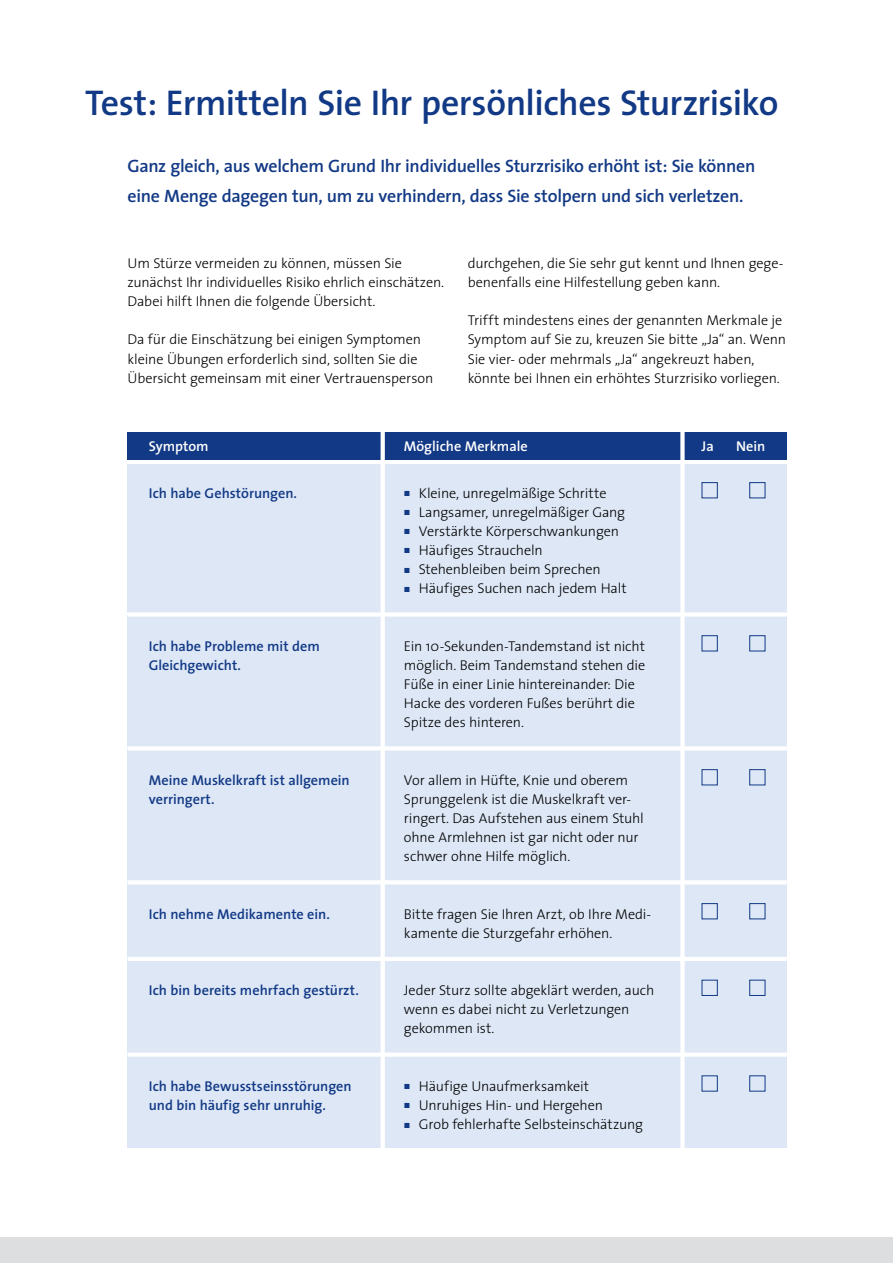
<style>
.page{position:relative;width:893px;height:1263px;background:#fff}
.page>*{position:absolute;margin:0;border:0;box-sizing:border-box;transform-origin:0 0}
.t1{font:600 36px "The Sans";letter-spacing:-.015em;color:#123985}
.t2{font:600 18px/30px "The Sans";letter-spacing:-.015em;color:#123985}
.t3{font:300 14.25px/19.2px "The Sans";letter-spacing:-.01em;color:#000}
.t4{font:600 14.25px/19.2px "The Sans";color:#123985}
.t5{font:600 14.25px "The Sans";color:#fff}
.s1{font-family:"The Sans Light Expert";font-weight:400;font-size:7.5px;color:#123985}
</style>
<div class="page">
<div style="left:0;top:1237px;width:893px;height:26px;background:#dddedf"></div>
<div style="left:128px;top:432px;width:659px;height:28px;background:#123985"></div>
<div style="left:128px;top:464px;width:659px;height:148px;background:#dde7f6"></div>
<div style="left:128px;top:615px;width:659px;height:131px;background:#dde7f6"></div>
<div style="left:128px;top:749px;width:659px;height:133px;background:#dde7f6"></div>
<div style="left:128px;top:880px;width:659px;height:79px;background:#dde7f6"></div>
<div style="left:128px;top:1052px;width:659px;height:96px;background:#dde7f6"></div>
<div style="left:128px;top:957px;width:659px;height:95px;background:#dde7f6"></div>
<hr style="left:381px;top:423px;width:4px;height:725px;background:#fff">
<div style="left:680px;top:423px;width:5px;height:725px;background:#fff"></div>
<div style="left:128px;top:612px;width:659px;height:5px;background:#fff"></div>
<hr style="left:128px;top:746px;width:659px;height:4px;background:#fff">
<hr style="left:128px;top:880px;width:659px;height:4px;background:#fff">
<div style="left:128px;top:1052px;width:659px;height:5px;background:#fff"></div>
<hr style="left:128px;top:957px;width:659px;height:4px;background:#fff">
<div style="left:702px;top:482px;width:16px;height:16px;border:1px solid #123985"></div>
<div style="left:702px;top:635px;width:16px;height:16px;border:1px solid #123985"></div>
<div style="left:702px;top:769px;width:16px;height:16px;border:1px solid #123985"></div>
<div style="left:702px;top:903px;width:16px;height:16px;border:1px solid #123985"></div>
<div style="left:702px;top:980px;width:16px;height:16px;border:1px solid #123985"></div>
<div style="left:749px;top:482px;width:16px;height:16px;border:1px solid #123985"></div>
<div style="left:749px;top:635px;width:16px;height:16px;border:1px solid #123985"></div>
<div style="left:749px;top:769px;width:16px;height:16px;border:1px solid #123985"></div>
<div style="left:749px;top:903px;width:16px;height:16px;border:1px solid #123985"></div>
<div style="left:749px;top:980px;width:16px;height:16px;border:1px solid #123985"></div>
<div style="left:702px;top:1075px;width:16px;height:16px;border:1px solid #123985"></div>
<div style="left:749px;top:1075px;width:16px;height:16px;border:1px solid #123985"></div>
<h1 class="t1" style="left:85px;top:72px;width:695px">Test: Ermitteln Sie Ihr persönliches Sturzrisiko</h1>
<p class="t2" style="left:128px;top:151px;width:629px">Ganz gleich, aus welchem Grund Ihr individuelles Sturzrisiko erhöht ist: Sie können eine Menge dagegen tun, um zu verhindern, dass Sie stolpern und sich verletzen.</p>
<p class="t3" style="left:128px;top:253px;width:318px">Um Stürze vermeiden zu können, müssen Sie zunächst Ihr individuelles Risiko ehrlich einschätzen.<br>Dabei hilft Ihnen die folgende Übersicht.</p>
<p class="t3" style="left:128px;top:330px;width:307px">Da für die Einschätzung bei einigen Symptomen kleine Übungen erforderlich sind, sollten Sie die<br>Übersicht gemeinsam mit einer Vertrauensperson</p>
<p class="t3" style="left:468px;top:253px;width:317px">durchgehen, die Sie sehr gut kennt und Ihnen gege&shy;benenfalls eine Hilfestellung geben kann.</p>
<p class="t3" style="left:468px;top:310px;width:320px">Trifft mindestens eines der genannten Merkmale je Symptom auf Sie zu, kreuzen Sie bitte „Ja“ an. Wenn Sie vier- oder mehrmals „Ja“ angekreuzt haben, könnte bei Ihnen ein erhöhtes Sturzrisiko vorliegen.</p>
<p class="t5" style="left:149px;top:434px;width:61px">Symptom</p>
<p class="t5" style="left:404px;top:434px;width:125px">Mögliche Merkmale</p>
<p class="t5" style="left:702px;top:434px;width:14px">Ja</p>
<p class="t5" style="left:736px;top:434px;width:31px">Nein</p>
<p class="t3" style="left:404px;top:483px;width:224px"><span class="s1">ó</span> Kleine, unregelmäßige Schritte<br><span class="s1">ó</span> Langsamer, unregelmäßiger Gang <span class="s1">ó</span> Verstärkte Körperschwankungen <span class="s1">ó</span> Häufiges Straucheln<br><span class="s1">ó</span> Stehenbleiben beim Sprechen<br><span class="s1">ó</span> Häufiges Suchen nach jedem Halt</p>
<p class="t4" style="left:149px;top:483px;width:150px">Ich habe Gehstörungen.</p>
<p class="t4" style="left:149px;top:636px;width:173px">Ich habe Probleme mit dem<br>Gleichgewicht.</p>
<p class="t4" style="left:149px;top:770px;width:202px">Meine Muskelkraft ist allgemein verringert.</p>
<p class="t4" style="left:149px;top:904px;width:183px">Ich nehme Medikamente ein.</p>
<p class="t4" style="left:149px;top:980px;width:212px">Ich bin bereits mehrfach gestürzt.</p>
<p class="t4" style="left:149px;top:1076px;width:204px">Ich habe Bewusstseinsstörungen und bin häufig sehr unruhig.</p>
<p class="t3" style="left:404px;top:636px;width:243px">Ein 10-Sekunden-Tandemstand ist nicht möglich. Beim Tandemstand stehen die Füße in einer Linie hintereinander: Die Hacke des vorderen Fußes berührt die Spitze des hinteren.</p>
<p class="t3" style="left:404px;top:770px;width:241px">Vor allem in Hüfte, Knie und oberem Sprunggelenk ist die Muskelkraft ver&shy;ringert. Das Aufstehen aus einem Stuhl ohne Armlehnen ist gar nicht oder nur schwer ohne Hilfe möglich.</p>
<p class="t3" style="left:404px;top:904px;width:249px">Bitte fragen Sie Ihren Arzt, ob Ihre Medi&shy;kamente die Sturzgefahr erhöhen.</p>
<p class="t3" style="left:404px;top:980px;width:252px">Jeder Sturz sollte abgeklärt werden, auch wenn es dabei nicht zu Verletzungen gekommen ist.</p>
<p class="t3" style="left:404px;top:1076px;width:241px"><span class="s1">ó</span> Häufige Unaufmerksamkeit<br><span class="s1">ó</span> Unruhiges Hin- und Hergehen<br><span class="s1">ó</span> Grob fehlerhafte Selbsteinschätzung</p>
</div>
